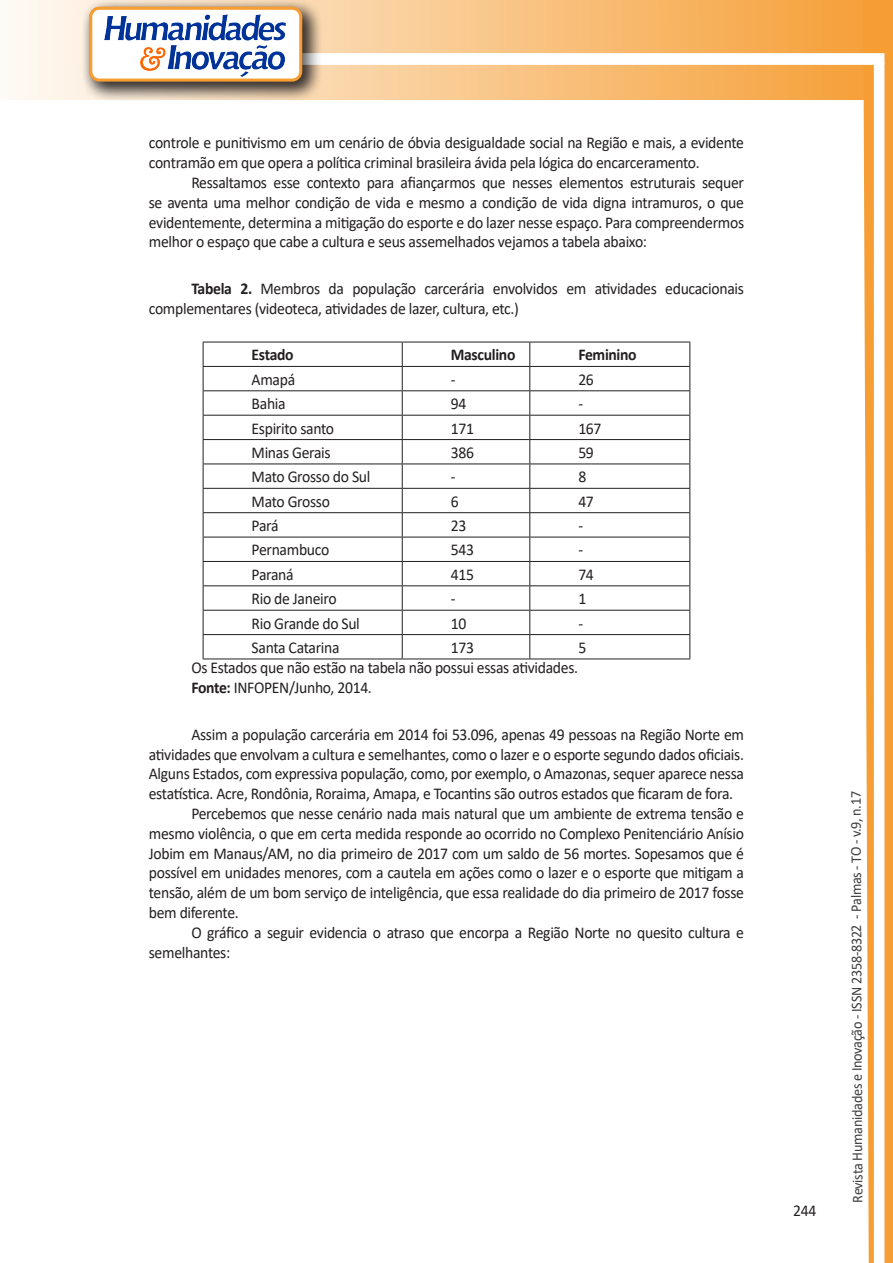
<style>
.page{position:relative;width:893px;height:1263px;background:#fff}
.page>*{position:absolute;margin:0;border:0;box-sizing:border-box;transform-origin:0 0}
.texto{font:16.5px/19.8px "Calibri";letter-spacing:-.02em;color:#231f20;scale:.95 1}
.texto-2{font:700 16.5px "Calibri";letter-spacing:-.02em;color:#231f20;scale:.95 1}
.t1{font:15px "Calibri";letter-spacing:-.025em;color:#3e3e3f;scale:.95 1}
.s1{font-weight:700}
</style>
<div class="page">
<svg style="left:5px;top:0;width:858px;height:100px;background:#f9c484"></svg>
<div style="left:302px;top:53px;width:582px;height:12px;background:#fff;border:2px solid #fff"></div>
<svg style="left:863px;top:0;width:30px;height:1263px"></svg>
<div style="left:81px;top:0;width:241px;height:102px;background:#231f20;opacity:.75"></div>
<div style="left:91px;top:8px;width:210px;height:72px;background:#fff;border-radius:9px"></div>
<img style="left:104px;top:14px;width:181px;height:62px">
<div style="left:89px;top:7px;width:213px;height:75px;border:3px solid #f69e34;border-radius:9px"></div>
<hr style="left:203px;top:342px;width:199px;height:1px;background:#231f20">
<hr style="left:402px;top:342px;width:128px;height:1px;background:#231f20">
<hr style="left:530px;top:342px;width:160px;height:1px;background:#231f20">
<hr style="left:203px;top:366px;width:199px;height:1px;background:#231f20">
<hr style="left:402px;top:366px;width:128px;height:1px;background:#231f20">
<hr style="left:530px;top:366px;width:160px;height:1px;background:#231f20">
<hr style="left:203px;top:390px;width:199px;height:1px;background:#231f20">
<hr style="left:402px;top:390px;width:128px;height:1px;background:#231f20">
<hr style="left:530px;top:390px;width:160px;height:1px;background:#231f20">
<hr style="left:203px;top:415px;width:199px;height:1px;background:#231f20">
<hr style="left:402px;top:415px;width:128px;height:1px;background:#231f20">
<hr style="left:530px;top:415px;width:160px;height:1px;background:#231f20">
<hr style="left:203px;top:439px;width:199px;height:1px;background:#231f20">
<hr style="left:402px;top:439px;width:128px;height:1px;background:#231f20">
<hr style="left:530px;top:439px;width:160px;height:1px;background:#231f20">
<hr style="left:203px;top:464px;width:199px;height:1px;background:#231f20">
<hr style="left:402px;top:464px;width:128px;height:1px;background:#231f20">
<hr style="left:530px;top:464px;width:160px;height:1px;background:#231f20">
<hr style="left:203px;top:488px;width:199px;height:1px;background:#231f20">
<hr style="left:402px;top:488px;width:128px;height:1px;background:#231f20">
<hr style="left:530px;top:488px;width:160px;height:1px;background:#231f20">
<hr style="left:203px;top:512px;width:199px;height:1px;background:#231f20">
<hr style="left:402px;top:512px;width:128px;height:1px;background:#231f20">
<hr style="left:530px;top:512px;width:160px;height:1px;background:#231f20">
<hr style="left:203px;top:537px;width:199px;height:1px;background:#231f20">
<hr style="left:402px;top:537px;width:128px;height:1px;background:#231f20">
<hr style="left:530px;top:537px;width:160px;height:1px;background:#231f20">
<hr style="left:203px;top:561px;width:199px;height:1px;background:#231f20">
<hr style="left:402px;top:561px;width:128px;height:1px;background:#231f20">
<hr style="left:530px;top:561px;width:160px;height:1px;background:#231f20">
<hr style="left:203px;top:585px;width:199px;height:1px;background:#231f20">
<hr style="left:402px;top:585px;width:128px;height:1px;background:#231f20">
<hr style="left:530px;top:585px;width:160px;height:1px;background:#231f20">
<hr style="left:203px;top:610px;width:199px;height:1px;background:#231f20">
<hr style="left:402px;top:610px;width:128px;height:1px;background:#231f20">
<hr style="left:530px;top:610px;width:160px;height:1px;background:#231f20">
<hr style="left:203px;top:634px;width:199px;height:1px;background:#231f20">
<svg style="left:203px;top:342px;width:1px;height:317px"></svg>
<hr style="left:402px;top:634px;width:128px;height:1px;background:#231f20">
<svg style="left:402px;top:342px;width:1px;height:317px"></svg>
<hr style="left:530px;top:634px;width:160px;height:1px;background:#231f20">
<svg style="left:529px;top:342px;width:1px;height:317px"></svg>
<svg style="left:689px;top:342px;width:1px;height:317px"></svg>
<hr style="left:203px;top:659px;width:199px;height:1px;background:#231f20">
<hr style="left:402px;top:659px;width:128px;height:1px;background:#231f20">
<hr style="left:530px;top:659px;width:160px;height:1px;background:#231f20">
<p class="texto" style="left:149px;top:133px;width:628px">controle e punitivismo em um cenário de óbvia desigualdade social na Região e mais, a evidente contramão em que opera a política criminal brasileira ávida pela lógica do encarceramento.</p>
<p class="texto" style="left:149px;top:172px;width:628px;text-align:justify;text-indent:43px">Ressaltamos esse contexto para afiançarmos que nesses elementos estruturais sequer se aventa uma melhor condição de vida e mesmo a condição de vida digna intramuros, o que evidentemente, determina a mitigação do esporte e do lazer nesse espaço. Para compreendermos melhor o espaço que cabe a cultura e seus assemelhados vejamos a tabela abaixo:</p>
<p class="texto" style="left:149px;top:278px;width:628px;text-indent:43px"><span class="s1">Tabela 2.</span> Membros da população carcerária envolvidos em atividades educacionais complementares (videoteca, atividades de lazer, cultura, etc.)</p>
<p class="texto-2" style="left:252px;top:343px;width:46px">Estado</p>
<p class="texto-2" style="left:451px;top:343px;width:70px">Masculino</p>
<p class="texto-2" style="left:578px;top:343px;width:63px">Feminino</p>
<p class="texto" style="left:252px;top:369px;width:47px">Amapá</p>
<p class="texto" style="left:451px;top:369px;width:7px">-</p>
<p class="texto" style="left:578px;top:369px;width:18px">26</p>
<p class="texto" style="left:252px;top:393px;width:37px">Bahia</p>
<p class="texto" style="left:451px;top:393px;width:18px">94</p>
<p class="texto" style="left:578px;top:393px;width:7px">-</p>
<p class="texto" style="left:252px;top:418px;width:88px">Espirito santo</p>
<p class="texto" style="left:451px;top:418px;width:26px">171</p>
<p class="texto" style="left:578px;top:418px;width:26px">167</p>
<p class="texto" style="left:252px;top:442px;width:85px">Minas Gerais</p>
<p class="texto" style="left:451px;top:442px;width:26px">386</p>
<p class="texto" style="left:578px;top:442px;width:18px">59</p>
<p class="texto" style="left:252px;top:466px;width:127px">Mato Grosso do Sul</p>
<p class="texto" style="left:451px;top:466px;width:7px">-</p>
<p class="texto" style="left:578px;top:466px;width:10px">8</p>
<p class="texto" style="left:252px;top:491px;width:84px">Mato Grosso</p>
<p class="texto" style="left:451px;top:491px;width:10px">6</p>
<p class="texto" style="left:578px;top:491px;width:18px">47</p>
<p class="texto" style="left:252px;top:515px;width:30px">Pará</p>
<p class="texto" style="left:451px;top:515px;width:18px">23</p>
<p class="texto" style="left:578px;top:515px;width:7px">-</p>
<p class="texto" style="left:252px;top:540px;width:83px">Pernambuco</p>
<p class="texto" style="left:451px;top:540px;width:26px">543</p>
<p class="texto" style="left:578px;top:540px;width:7px">-</p>
<p class="texto" style="left:252px;top:564px;width:46px">Paraná</p>
<p class="texto" style="left:451px;top:564px;width:26px">415</p>
<p class="texto" style="left:578px;top:564px;width:18px">74</p>
<p class="texto" style="left:252px;top:588px;width:91px">Rio de Janeiro</p>
<p class="texto" style="left:451px;top:588px;width:7px">-</p>
<p class="texto" style="left:578px;top:588px;width:10px">1</p>
<p class="texto" style="left:252px;top:613px;width:115px">Rio Grande do Sul</p>
<p class="texto" style="left:451px;top:613px;width:18px">10</p>
<p class="texto" style="left:578px;top:613px;width:7px">-</p>
<p class="texto" style="left:252px;top:637px;width:94px">Santa Catarina</p>
<p class="texto" style="left:451px;top:637px;width:26px">173</p>
<p class="texto" style="left:578px;top:637px;width:10px">5</p>
<p class="texto" style="left:191px;top:657px;width:409px">Os Estados que não estão na tabela não possui essas atividades.</p>
<p class="texto" style="left:191px;top:677px;width:192px"><span class="s1">Fonte:</span> INFOPEN/Junho, 2014.</p>
<p class="texto" style="left:149px;top:724px;width:628px;text-align:justify;text-indent:43px">Assim a população carcerária em 2014 foi 53.096, apenas 49 pessoas na Região Norte em atividades que envolvam a cultura e semelhantes, como o lazer e o esporte segundo dados oficiais.<br>Alguns Estados, com expressiva população, como, por exemplo, o Amazonas, sequer aparece nessa estatística. Acre, Rondônia, Roraima, Amapa, e Tocantins são outros estados que ficaram de fora.</p>
<p class="texto" style="left:149px;top:803px;width:628px;text-align:justify;text-indent:43px">Percebemos que nesse cenário nada mais natural que um ambiente de extrema tensão e mesmo violência, o que em certa medida responde ao ocorrido no Complexo Penitenciário Anísio Jobim em Manaus/AM, no dia primeiro de 2017 com um saldo de 56 mortes. Sopesamos que é possível em unidades menores, com a cautela em ações como o lazer e o esporte que mitigam a tensão, além de um bom serviço de inteligência, que essa realidade do dia primeiro de 2017 fosse bem diferente.</p>
<p class="texto" style="left:149px;top:922px;width:628px;text-indent:43px">O gráfico a seguir evidencia o atraso que encorpa a Região Norte no quesito cultura e semelhantes:</p>
<p class="texto" style="left:793px;top:1200px;width:26px">244</p>
<p class="t1" style="left:846px;top:1203px;width:435px;rotate:-90deg">Revista Humanidades e Inovação - ISSN 2358-8322 - Palmas - TO - v.9, n.17</p>
</div>
